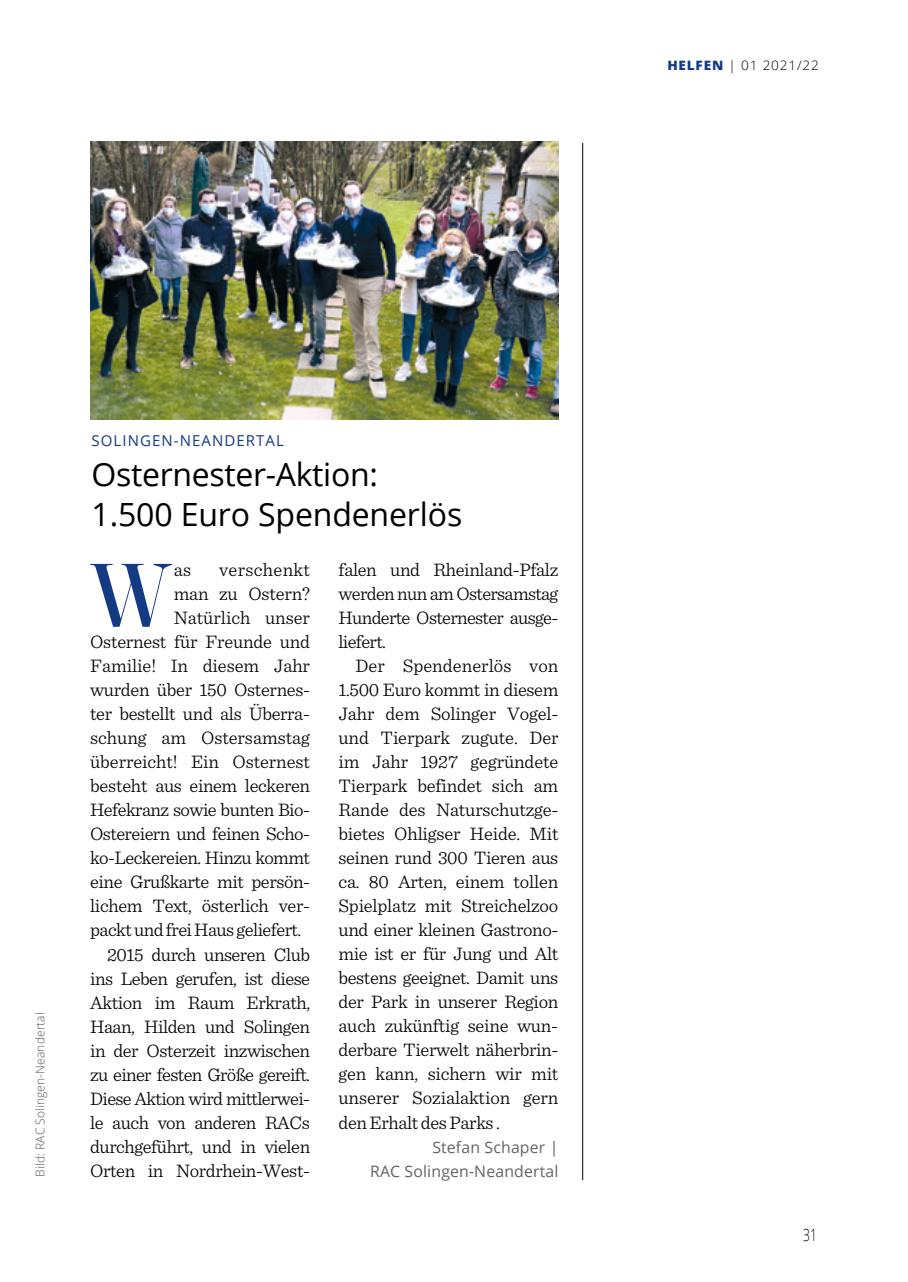
<style>
.page{position:relative;width:908px;height:1282px;background:#fff}
.page>*{position:absolute;margin:0;border:0;box-sizing:border-box;transform-origin:0 0}
.t1{font:500 91.8px "Velino Display";color:#143a84;scale:.85 1}
.t2{font:32px/40px "Open Sans";letter-spacing:-.005em;color:#000}
.t3{font:300 19px/24px "Sentinel";letter-spacing:-.025em;color:#000;text-align:justify}
.t4{font:300 19px "Sentinel";letter-spacing:-.005em;color:#000}
.t5{font:300 19px "Sentinel";letter-spacing:.015em;color:#000}
.t6{font:300 16.8px "Open Sans";color:#000;scale:.72 1}
.t7{font:15.8px "Open Sans";letter-spacing:.01em;color:#646363}
.t8{font:15px "Open Sans";letter-spacing:.07em;color:#143a84}
.t9{font:300 13px "Open Sans";letter-spacing:.06em;color:#000;scale:1.05 1}
.t10{font:300 12px "Open Sans";letter-spacing:.01em;color:#575756}
.s1{font-weight:800;color:#143a84}
</style>
<div class="page">
<img style="left:91px;top:141px;width:467px;height:279px">
<hr style="left:582px;top:143px;width:1px;height:1036px;background:#000">
<p class="t9" style="left:667px;top:57px;width:146px"><span class="s1">HELFEN</span> | 01 2021/22</p>
<p class="t10" style="left:32px;top:1176px;width:166px;rotate:-90deg">Bild: RAC Solingen-Neandertal</p>
<p class="t8" style="left:91px;top:430px;width:194px">SOLINGEN-NEANDERTAL</p>
<h2 class="t2" style="left:91px;top:454px;width:372px">Osternester-Aktion:<br>1.500 Euro Spendenerlös</h2>
<h1 class="t1" style="left:91px;top:543px;width:94px">W</h1>
<p class="t3" style="left:174px;top:556px;width:19px">as</p>
<p class="t5" style="left:219px;top:555px;width:92px">verschenkt</p>
<p class="t3" style="left:338px;top:556px;width:221px">falen und Rheinland-Pfalz werden nun am Ostersamstag Hunderte Osternester ausge&shy;liefert.</p>
<p class="t3" style="left:338px;top:652px;width:221px;text-indent:17px">Der Spendenerlös von 1.500 Euro kommt in diesem Jahr dem Solinger Vogel&shy;und Tierpark zugute. Der im Jahr 1927 gegründete Tierpark befindet sich am Rande des Naturschutzge&shy;bietes Ohligser Heide. Mit seinen rund 300 Tieren aus ca. 80 Arten, einem tollen Spielplatz mit Streichelzoo und einer kleinen Gastrono&shy;mie ist er für Jung und Alt bestens geeignet. Damit uns der Park in unserer Region auch zukünftig seine wun&shy;derbare Tierwelt näherbrin&shy;gen kann, sichern wir mit unserer Sozialaktion gern den Erhalt des Parks .</p>
<p class="t7" style="left:432px;top:1135px;width:127px">Stefan Schaper |</p>
<p class="t3" style="left:174px;top:580px;width:138px">man zu Ostern?</p>
<p class="t4" style="left:174px;top:603px;width:138px">Natürlich unser</p>
<p class="t3" style="left:90px;top:628px;width:221px">Osternest für Freunde und</p>
<p class="t4" style="left:90px;top:651px;width:221px">Familie! In diesem Jahr</p>
<p class="t3" style="left:90px;top:676px;width:221px">wurden über 150 Osternes-</p>
<p class="t3" style="left:90px;top:700px;width:221px">ter bestellt und als Überra-</p>
<p class="t4" style="left:90px;top:723px;width:221px">schung am Ostersamstag</p>
<p class="t4" style="left:90px;top:747px;width:221px">überreicht! Ein Osternest</p>
<p class="t3" style="left:90px;top:772px;width:221px">besteht aus einem leckeren</p>
<p class="t3" style="left:90px;top:796px;width:219px">Hefekranz sowie bunten Bio-</p>
<p class="t3" style="left:90px;top:820px;width:221px">Ostereiern und feinen Scho-</p>
<p class="t3" style="left:90px;top:844px;width:221px">ko-Leckereien. Hinzu kommt</p>
<p class="t3" style="left:90px;top:868px;width:221px">eine Grußkarte mit persön-</p>
<p class="t3" style="left:90px;top:892px;width:221px">lichem Text, österlich ver-</p>
<p class="t3" style="left:90px;top:916px;width:213px">packt und frei Haus geliefert.</p>
<p class="t3" style="left:107px;top:940px;width:204px">2015 durch unseren Club</p>
<p class="t3" style="left:90px;top:964px;width:221px">ins Leben gerufen, ist diese</p>
<p class="t3" style="left:90px;top:988px;width:221px">Aktion im Raum Erkrath,</p>
<p class="t3" style="left:90px;top:1012px;width:221px">Haan, Hilden und Solingen</p>
<p class="t3" style="left:90px;top:1036px;width:221px">in der Osterzeit inzwischen</p>
<p class="t3" style="left:90px;top:1060px;width:221px">zu einer festen Größe gereift.</p>
<p class="t3" style="left:90px;top:1084px;width:221px">Diese Aktion wird mittlerwei-</p>
<p class="t3" style="left:90px;top:1108px;width:221px">le auch von anderen RACs</p>
<p class="t3" style="left:90px;top:1132px;width:221px">durchgeführt, und in vielen</p>
<p class="t3" style="left:90px;top:1156px;width:221px">Orten in Nordrhein-West-</p>
<p class="t7" style="left:370px;top:1159px;width:190px">RAC Solingen-Neandertal</p>
<p class="t6" style="left:802px;top:1223px;width:21px">31</p>
</div>
